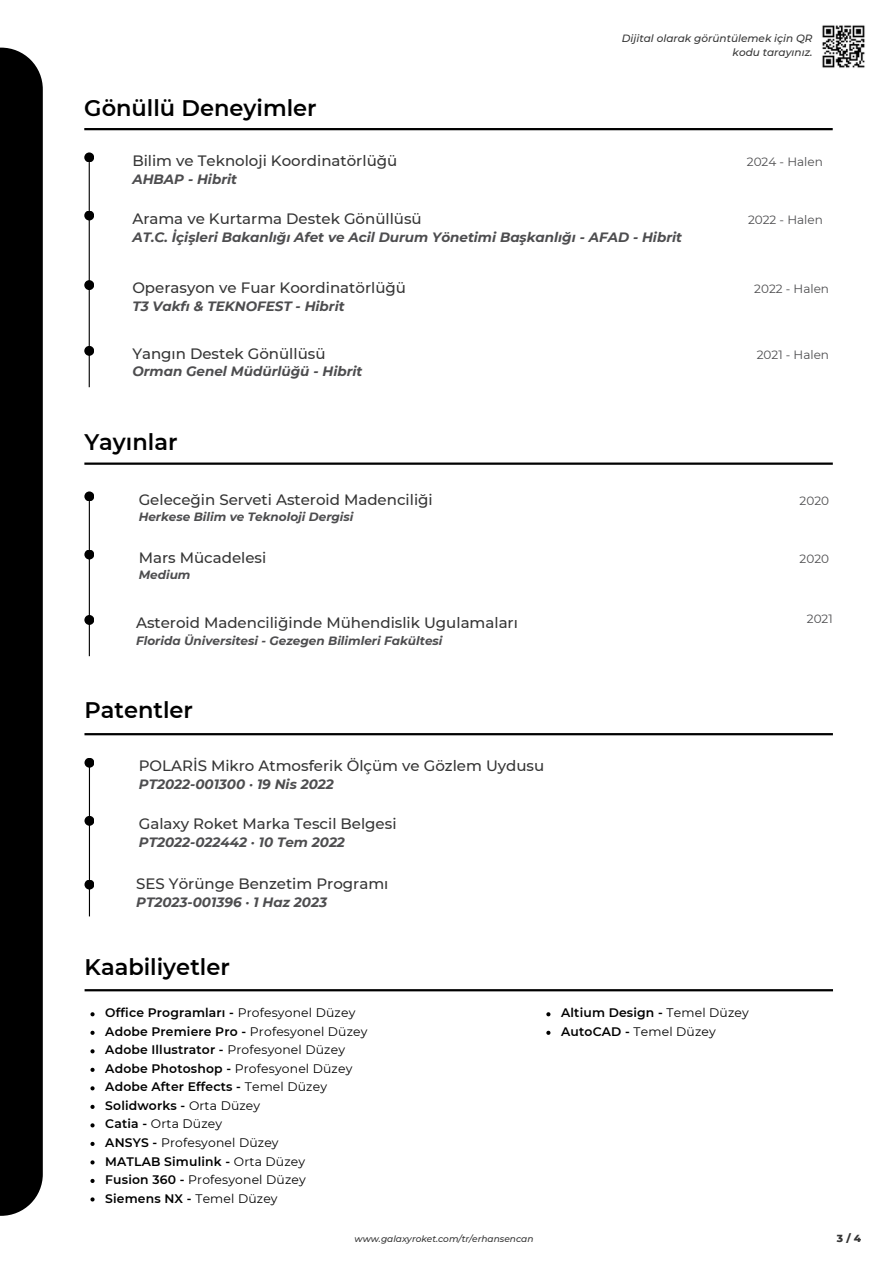
<style>
.page{position:relative;width:894px;height:1264px;background:#fff}
.page>*{position:absolute;margin:0;border:0;box-sizing:border-box;transform-origin:0 0}
.t1{font:600 22.5px "Montserrat";color:#000}
.t2{font:500 15px "Montserrat";color:#353535}
.t3{font:italic 700 13.5px "Montserrat";color:#4d4d4f}
.t4{font:600 12.3px "Montserrat";letter-spacing:.015em;color:#000}
.t5{font:12.3px "Montserrat";letter-spacing:.015em;color:#000}
.t6{font:italic 700 12px "Montserrat";color:#4d4d4f}
.t7{font:12px "Montserrat";color:#4d4d4f}
.t8{font:italic 500 10.5px/14px "Montserrat";color:#353535;text-align:right}
.t9{font:800 10.5px "Montserrat";color:#353535}
.t10{font:italic 500 9px "Montserrat";color:#353535}
.s1{font-weight:400}
.s2{font-weight:600}
</style>
<div class="page">
<div style="left:0;top:48px;width:43px;height:1167px;background:#000"></div>
<img style="left:822px;top:25px;width:42px;height:43px">
<hr style="left:89px;top:156px;width:1px;height:231px;background:#000">
<div style="left:84px;top:152px;width:10px;height:10px;background:#000;border-radius:50%"></div>
<div style="left:84px;top:210px;width:10px;height:10px;background:#000;border-radius:50%"></div>
<hr style="left:84px;top:128px;width:748px;height:2px;background:#000">
<div style="left:84px;top:280px;width:10px;height:10px;background:#000;border-radius:50%"></div>
<div style="left:84px;top:346px;width:10px;height:10px;background:#000;border-radius:50%"></div>
<hr style="left:89px;top:495px;width:1px;height:161px;background:#000">
<div style="left:84px;top:491px;width:10px;height:10px;background:#000;border-radius:50%"></div>
<div style="left:84px;top:549px;width:10px;height:10px;background:#000;border-radius:50%"></div>
<hr style="left:84px;top:462px;width:748px;height:3px;background:#000">
<div style="left:84px;top:615px;width:10px;height:10px;background:#000;border-radius:50%"></div>
<hr style="left:89px;top:761px;width:1px;height:155px;background:#000">
<div style="left:84px;top:757px;width:10px;height:10px;background:#000;border-radius:50%"></div>
<svg style="left:84px;top:815px;width:10px;height:10px"></svg>
<hr style="left:84px;top:733px;width:748px;height:2px;background:#000">
<div style="left:84px;top:879px;width:10px;height:10px;background:#000;border-radius:50%"></div>
<hr style="left:85px;top:989px;width:747px;height:2px;background:#000">
<svg style="left:90px;top:1012px;width:5px;height:4px"></svg>
<svg style="left:90px;top:1030px;width:5px;height:4px"></svg>
<svg style="left:90px;top:1049px;width:5px;height:4px"></svg>
<svg style="left:90px;top:1067px;width:5px;height:4px"></svg>
<svg style="left:90px;top:1086px;width:5px;height:4px"></svg>
<svg style="left:90px;top:1104px;width:5px;height:4px"></svg>
<svg style="left:90px;top:1123px;width:5px;height:4px"></svg>
<svg style="left:90px;top:1141px;width:5px;height:4px"></svg>
<svg style="left:90px;top:1160px;width:5px;height:4px"></svg>
<svg style="left:90px;top:1178px;width:5px;height:4px"></svg>
<svg style="left:90px;top:1197px;width:5px;height:4px"></svg>
<svg style="left:546px;top:1012px;width:4px;height:4px"></svg>
<svg style="left:546px;top:1030px;width:4px;height:4px"></svg>
<p class="t8" style="left:621px;top:31px;width:192px">Dijital olarak görüntülemek için QR kodu tarayınız.</p>
<h1 class="t1" style="left:84px;top:94px;width:234px">Gönüllü Deneyimler</h1>
<p class="t2" style="left:132px;top:151px;width:266px">Bilim ve Teknoloji Koordinatörlüğü</p>
<p class="t7" style="left:746px;top:154px;width:77px">2024 - Halen</p>
<p class="t3" style="left:132px;top:170px;width:106px">AHBAP - Hibrit</p>
<p class="t2" style="left:132px;top:209px;width:291px">Arama ve Kurtarma Destek Gönüllüsü</p>
<p class="t7" style="left:747px;top:212px;width:76px">2022 - Halen</p>
<p class="t3" style="left:132px;top:228px;width:551px">AT.C. İçişleri Bakanlığı Afet ve Acil Durum Yönetimi Başkanlığı - AFAD - Hibrit</p>
<p class="t2" style="left:132px;top:278px;width:275px">Operasyon ve Fuar Koordinatörlüğü</p>
<p class="t7" style="left:754px;top:281px;width:76px">2022 - Halen</p>
<p class="t3" style="left:132px;top:298px;width:214px">T3 Vakfı &amp; TEKNOFEST - Hibrit</p>
<p class="t2" style="left:132px;top:344px;width:195px">Yangın Destek Gönüllüsü</p>
<p class="t7" style="left:756px;top:347px;width:74px">2021 - Halen</p>
<p class="t3" style="left:132px;top:363px;width:231px">Orman Genel Müdürlüğü - Hibrit</p>
<h1 class="t1" style="left:84px;top:428px;width:95px">Yayınlar</h1>
<p class="t2" style="left:139px;top:490px;width:295px">Geleceğin Serveti Asteroid Madenciliği</p>
<p class="t7" style="left:799px;top:493px;width:31px">2020</p>
<p class="t6" style="left:139px;top:509px;width:216px">Herkese Bilim ve Teknoloji Dergisi</p>
<p class="t2" style="left:139px;top:548px;width:129px">Mars Mücadelesi</p>
<p class="t7" style="left:799px;top:551px;width:31px">2020</p>
<p class="t6" style="left:139px;top:568px;width:53px">Medium</p>
<p class="t2" style="left:136px;top:613px;width:383px">Asteroid Madenciliğinde Mühendislik Ugulamaları</p>
<p class="t7" style="left:806px;top:612px;width:27px">2021</p>
<p class="t6" style="left:136px;top:633px;width:308px">Florida Üniversitesi - Gezegen Bilimleri Fakültesi</p>
<h1 class="t1" style="left:84px;top:696px;width:110px">Patentler</h1>
<p class="t2" style="left:139px;top:756px;width:407px">POLARİS Mikro Atmosferik Ölçüm ve Gözlem Uydusu</p>
<p class="t3" style="left:139px;top:775px;width:196px">PT2022-001300 · 19 Nis 2022</p>
<p class="t2" style="left:139px;top:814px;width:259px">Galaxy Roket Marka Tescil Belgesi</p>
<p class="t3" style="left:139px;top:833px;width:207px">PT2022-022442 · 10 Tem 2022</p>
<p class="t2" style="left:136px;top:874px;width:253px">SES Yörünge Benzetim Programı</p>
<p class="t3" style="left:136px;top:894px;width:192px">PT2023-001396 · 1 Haz 2023</p>
<h1 class="t1" style="left:85px;top:953px;width:147px">Kaabiliyetler</h1>
<p class="t4" style="left:105px;top:1005px;width:251px">Office Programları - <span class="s1">Profesyonel Düzey</span></p>
<p class="t4" style="left:105px;top:1023px;width:264px">Adobe Premiere Pro - <span class="s1">Profesyonel Düzey</span></p>
<p class="t4" style="left:105px;top:1042px;width:241px">Adobe Illustrator - <span class="s1">Profesyonel Düzey</span></p>
<p class="t5" style="left:105px;top:1060px;width:248px"><span class="s2">Adobe Photoshop -</span> Profesyonel Düzey</p>
<p class="t4" style="left:105px;top:1079px;width:223px">Adobe After Effects - <span class="s1">Temel Düzey</span></p>
<p class="t4" style="left:105px;top:1098px;width:156px">Solidworks - <span class="s1">Orta Düzey</span></p>
<p class="t5" style="left:105px;top:1116px;width:118px"><span class="s2">Catia -</span> Orta Düzey</p>
<p class="t5" style="left:105px;top:1135px;width:175px"><span class="s2">ANSYS -</span> Profesyonel Düzey</p>
<p class="t4" style="left:105px;top:1153px;width:201px">MATLAB Simulink - <span class="s1">Orta Düzey</span></p>
<p class="t5" style="left:105px;top:1172px;width:202px"><span class="s2">Fusion 360 -</span> Profesyonel Düzey</p>
<p class="t4" style="left:105px;top:1190px;width:174px">Siemens NX - <span class="s1">Temel Düzey</span></p>
<p class="t4" style="left:561px;top:1005px;width:189px">Altium Design - <span class="s1">Temel Düzey</span></p>
<p class="t5" style="left:561px;top:1023px;width:156px"><span class="s2">AutoCAD -</span> Temel Düzey</p>
<p class="t10" style="left:354px;top:1232px;width:180px">www.galaxyroket.com/tr/erhansencan</p>
<p class="t9" style="left:836px;top:1231px;width:26px">3/4</p>
</div>
